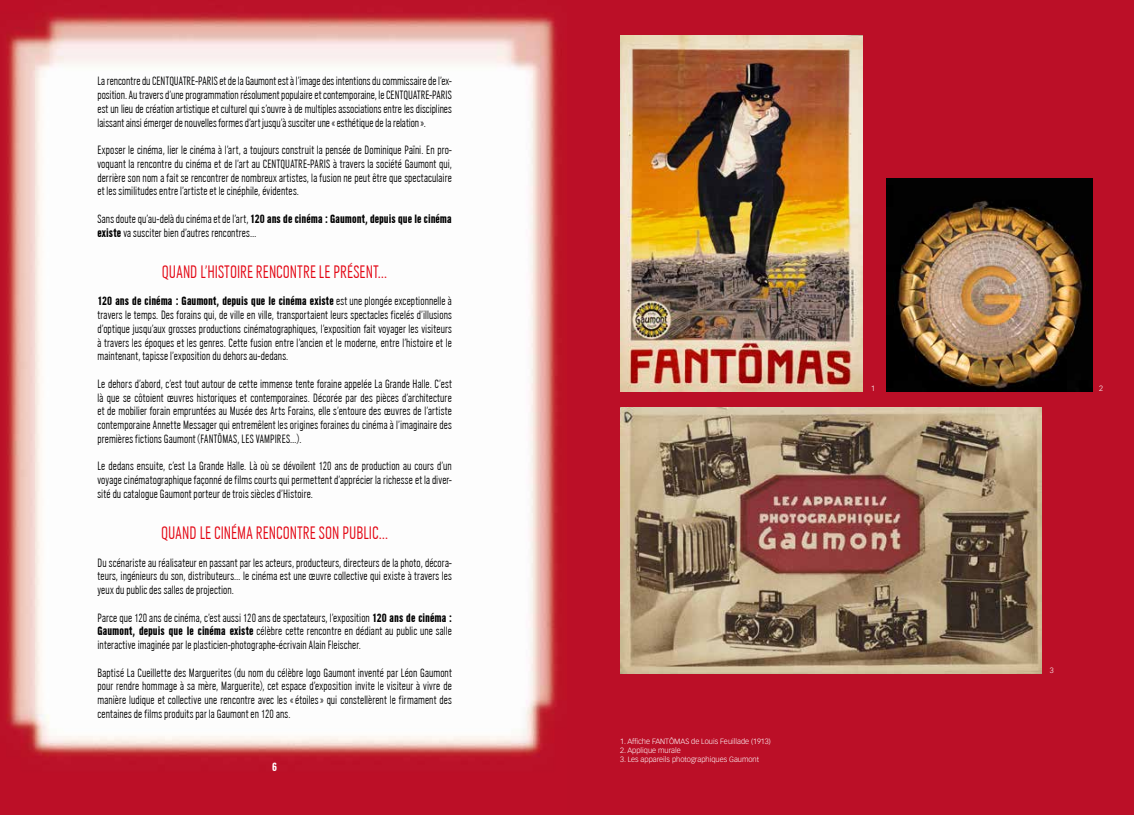
<style>
.page{position:relative;width:1134px;height:815px;background:#bb0f27}
.page>*{position:absolute;margin:0;border:0;box-sizing:border-box;transform-origin:0 0}
.t1{font:18.75px "URW Grotesk T Ligh Cond";letter-spacing:.01em;color:#e30613}
.t2{font:12.5px/13.8px "URW Grotesk T Ligh Cond";letter-spacing:.01em;color:#000;text-align:justify}
.t3{font:700 condensed 12.5px "URW Grotesk T";color:#000}
.t4{font:700 condensed 12.5px "URW Grotesk T";color:#fff}
.t5{font:300 7.5px "Vectora LH";color:#fff}
.s1{font-family:"URW Grotesk T Ligh Cond";font-weight:400;font-stretch:normal}
.s2{font-family:"URW Grotesk T";font-weight:700;font-stretch:condensed}
</style>
<div class="page">
<img style="left:6px;top:343px;width:552px;height:414px">
<img style="left:7px;top:14px;width:551px;height:329px">
<img style="left:621px;top:35px;width:242px;height:356px">
<img style="left:621px;top:407px;width:420px;height:266px">
<img style="left:886px;top:178px;width:206px;height:213px">
<p class="t2" style="left:97px;top:75px;width:356px">La rencontre du CENTQUATRE-PARIS et de la Gaumont est à l’image des intentions du commissaire de l’ex&shy;position. Au travers d’une programmation résolument populaire et contemporaine, le CENTQUATRE-PARIS est un lieu de création artistique et culturel qui s’ouvre à de multiples associations entre les disciplines laissant ainsi émerger de nouvelles formes d’art jusqu’à susciter une «esthétique de la relation».</p>
<p class="t2" style="left:97px;top:143px;width:356px">Exposer le cinéma, lier le cinéma à l’art, a toujours construit la pensée de Dominique Païni. En pro&shy;voquant la rencontre du cinéma et de l’art au CENTQUATRE-PARIS à travers la société Gaumont qui, derrière son nom a fait se rencontrer de nombreux artistes, la fusion ne peut être que spectaculaire et les similitudes entre l’artiste et le cinéphile, évidentes.</p>
<p class="t3" style="left:97px;top:212px;width:356px"><span class="s1">Sans doute qu’au-delà du cinéma et de l’art,</span> 120 ans de cinéma : Gaumont, depuis que le cinéma</p>
<p class="t2" style="left:97px;top:226px;width:160px"><span class="s2">existe</span> va susciter bien d’autres rencontres…</p>
<h1 class="t1" style="left:162px;top:262px;width:227px">QUAND L’HISTOIRE RENCONTRE LE PRÉSENT…</h1>
<p class="t3" style="left:97px;top:295px;width:356px">120 ans de cinéma : Gaumont, depuis que le cinéma existe <span class="s1">est une plongée exceptionnelle à</span></p>
<p class="t2" style="left:97px;top:308px;width:356px">travers le temps. Des forains qui, de ville en ville, transportaient leurs spectacles ficelés d’illusions d’optique jusqu’aux grosses productions cinématographiques, l’exposition fait voyager les visiteurs à travers les époques et les genres. Cette fusion entre l’ancien et le moderne, entre l’histoire et le maintenant, tapisse l’exposition du dehors au-dedans.</p>
<p class="t2" style="left:97px;top:377px;width:356px">Le dehors d’abord, c’est tout autour de cette immense tente foraine appelée La Grande Halle. C’est là que se côtoient œuvres historiques et contemporaines. Décorée par des pièces d’architecture et de mobilier forain empruntées au Musée des Arts Forains, elle s’entoure des œuvres de l’artiste contemporaine Annette Messager qui entremêlent les origines foraines du cinéma à l’imaginaire des premières fictions Gaumont (FANTÔMAS, LES VAMPIRES…).</p>
<p class="t2" style="left:97px;top:460px;width:356px">Le dedans ensuite, c’est La Grande Halle. Là où se dévoilent 120 ans de production au cours d’un voyage cinématographique façonné de films courts qui permettent d’apprécier la richesse et la diver&shy;sité du catalogue Gaumont porteur de trois siècles d’Histoire.</p>
<h1 class="t1" style="left:161px;top:523px;width:228px">QUAND LE CINÉMA RENCONTRE SON PUBLIC…</h1>
<p class="t2" style="left:97px;top:556px;width:356px">Du scénariste au réalisateur en passant par les acteurs, producteurs, directeurs de la photo, décora&shy;teurs, ingénieurs du son, distributeurs… le cinéma est une œuvre collective qui existe à travers les yeux du public des salles de projection.</p>
<p class="t2" style="left:97px;top:611px;width:356px">Parce que 120 ans de cinéma, c’est aussi 120 ans de spectateurs, l’exposition <span class="s2">120 ans de cinéma :<br>Gaumont, depuis que le cinéma existe</span> célèbre cette rencontre en dédiant au public une salle interactive imaginée par le plasticien-photographe-écrivain Alain Fleischer.</p>
<p class="t2" style="left:97px;top:666px;width:356px">Baptisé La Cueillette des Marguerites (du nom du célèbre logo Gaumont inventé par Léon Gaumont pour rendre hommage à sa mère, Marguerite), cet espace d’exposition invite le visiteur à vivre de manière ludique et collective une rencontre avec les «étoiles» qui constellèrent le firmament des centaines de films produits par la Gaumont en 120 ans.</p>
<p class="t4" style="left:272px;top:761px;width:6px">6</p>
<p class="t5" style="left:871px;top:384px;width:5px">1</p>
<p class="t5" style="left:1099px;top:384px;width:5px">2</p>
<p class="t5" style="left:620px;top:737px;width:152px">1. Affiche FANTÔMAS de Louis Feuillade (1913)</p>
<p class="t5" style="left:620px;top:746px;width:62px">2. Applique murale</p>
<p class="t5" style="left:620px;top:755px;width:141px">3. Les appareils photographiques Gaumont</p>
<p class="t5" style="left:1050px;top:666px;width:5px">3</p>
</div>
